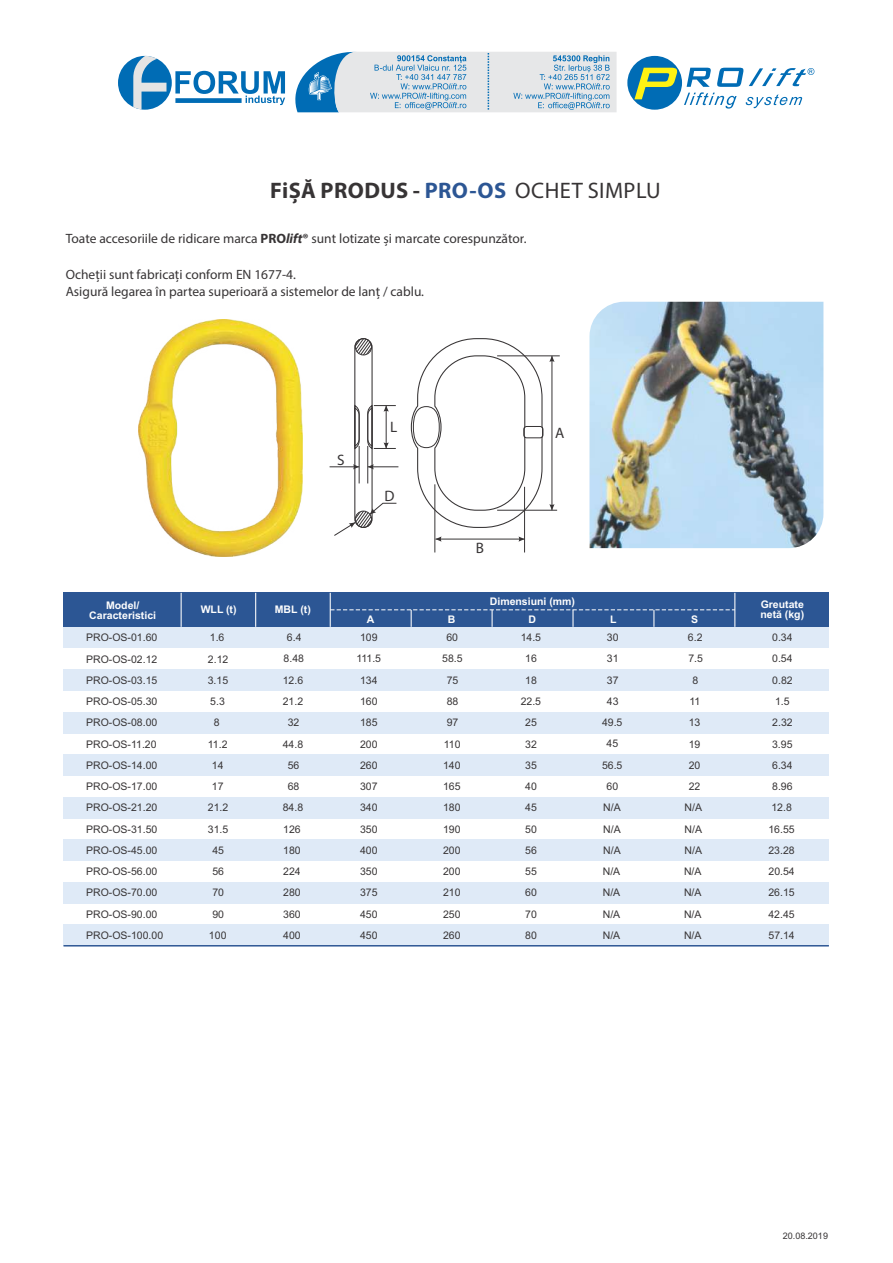
<style>
.page{position:relative;width:893px;height:1263px;background:#fff}
.page>*{position:absolute;margin:0;border:0;box-sizing:border-box;transform-origin:0 0}
.t1{font:700 22.5px "Myriad Pro";letter-spacing:.02em;color:#373435}
.t2{font:15.15px "Myriad Pro";color:#373435}
.t3{font:13.5px/16.2px "Myriad Pro";color:#373435}
.t4{font:10.5px/21.3px "Arial";color:#373435;text-align:center}
.t5{font:700 10.5px/9.9px "Arial";color:#fefefe;text-align:center}
.t6{font:9px "Arial";color:#373435}
.s1{color:#2c5694}
.s2{font-weight:400}
.s3{font-weight:700}
.s4{font-weight:700;font-style:italic}
</style>
<div class="page">
<div style="left:63px;top:627px;width:766px;height:21px;background:#dfeaf7"></div>
<div style="left:63px;top:669px;width:766px;height:22px;background:#dfeaf7"></div>
<div style="left:63px;top:712px;width:766px;height:21px;background:#dfeaf7"></div>
<div style="left:63px;top:754px;width:766px;height:22px;background:#dfeaf7"></div>
<div style="left:63px;top:797px;width:766px;height:21px;background:#dfeaf7"></div>
<div style="left:63px;top:839px;width:766px;height:22px;background:#dfeaf7"></div>
<div style="left:63px;top:882px;width:766px;height:21px;background:#dfeaf7"></div>
<div style="left:63px;top:924px;width:766px;height:22px;background:#dfeaf7"></div>
<hr style="left:63px;top:945px;width:766px;height:1px;background:#2c5694">
<div style="left:63px;top:593px;width:766px;height:34px;background:#2c5694"></div>
<hr style="left:734px;top:593px;width:1px;height:34px;background:#fefefe">
<svg style="left:331px;top:609px;width:404px;height:18px"></svg>
<hr style="left:181px;top:593px;width:1px;height:34px;background:#fefefe">
<hr style="left:255px;top:593px;width:1px;height:34px;background:#fefefe">
<hr style="left:330px;top:593px;width:1px;height:34px;background:#fefefe">
<img style="left:589px;top:302px;width:234px;height:246px">
<img style="left:138px;top:319px;width:165px;height:238px">
<hr style="left:435px;top:484px;width:1px;height:68px;background:#373435">
<hr style="left:524px;top:487px;width:1px;height:65px;background:#373435">
<hr style="left:497px;top:356px;width:63px;height:1px;background:#373435">
<hr style="left:497px;top:510px;width:60px;height:1px;background:#373435">
<hr style="left:435px;top:539px;width:90px;height:1px;background:#373435">
<svg style="left:435px;top:536px;width:7px;height:6px"></svg>
<svg style="left:518px;top:536px;width:7px;height:6px"></svg>
<svg style="left:410px;top:338px;width:144px;height:190px"></svg>
<div style="left:413px;top:406px;width:26px;height:42px;border:1px solid #373435;border-radius:50%"></div>
<div style="left:524px;top:426px;width:19px;height:12px;border:1px solid #373435;border-radius:2px"></div>
<svg style="left:330px;top:464px;width:29px;height:5px"></svg>
<hr style="left:368px;top:467px;width:30px;height:1px;background:#373435">
<svg style="left:368px;top:464px;width:6px;height:5px"></svg>
<div style="left:354px;top:338px;width:19px;height:190px;border:1px solid #373435;border-radius:9px"></div>
<svg style="left:355px;top:339px;width:17px;height:16px"></svg>
<div style="left:355px;top:338px;width:17px;height:17px;border:1px solid #373435;border-radius:50%"></div>
<svg style="left:334px;top:503px;width:63px;height:33px"></svg>
<div style="left:355px;top:511px;width:17px;height:17px;border:1px solid #373435;border-radius:50%"></div>
<svg style="left:354px;top:405px;width:6px;height:45px"></svg>
<svg style="left:367px;top:405px;width:29px;height:45px"></svg>
<hr style="left:359px;top:446px;width:1px;height:37px;background:#373435">
<hr style="left:367px;top:446px;width:1px;height:37px;background:#373435">
<div style="left:627px;top:56px;width:55px;height:54px;background:#006cb5;border-radius:50%"></div>
<svg style="left:634px;top:68px;width:43px;height:31px"></svg>
<svg style="left:684px;top:68px;width:130px;height:41px"></svg>
<div style="left:118px;top:56px;width:54px;height:54px;background:#006cb5;border-radius:50%"></div>
<svg style="left:133px;top:56px;width:33px;height:53px"></svg>
<svg style="left:175px;top:71px;width:110px;height:34px"></svg>
<svg style="left:295px;top:51px;width:322px;height:61px;background:#bfd3e0"></svg>
<h1 class="t1" style="left:270px;top:181px;width:392px">FiȘĂ PRODUS - <span class="s1">PRO-OS</span> <span class="s2">OCHET SIMPLU</span></h1>
<p class="t3" style="left:66px;top:232px;width:462px">Toate accesoriile de ridicare marca <span class="s3">PRO</span><span class="s4">lift</span><span class="s3">®</span> sunt lotizate și marcate corespunzător.</p>
<p class="t3" style="left:66px;top:268px;width:360px">Ocheții sunt fabricați conform EN 1677-4.<br>Asigură legarea în partea superioară a sistemelor de lanț / cablu.</p>
<h2 class="t2" style="left:337px;top:453px;width:9px">S</h2>
<h2 class="t2" style="left:390px;top:421px;width:9px">L</h2>
<h2 class="t2" style="left:385px;top:490px;width:12px">D</h2>
<h2 class="t2" style="left:476px;top:541px;width:10px">B</h2>
<h2 class="t2" style="left:555px;top:427px;width:11px">A</h2>
<p class="t5" style="left:89px;top:601px;width:68px">Model/<br>Caracteristici</p>
<p class="t5" style="left:201px;top:605px;width:37px">WLL (t)</p>
<p class="t5" style="left:275px;top:605px;width:37px">MBL (t)</p>
<p class="t5" style="left:490px;top:597px;width:87px">Dimensiuni (mm)</p>
<p class="t5" style="left:760px;top:600px;width:45px;text-align:left">Greutate netă (kg)</p>
<p class="t5" style="left:367px;top:615px;width:9px">A</p>
<p class="t5" style="left:448px;top:615px;width:9px">B</p>
<p class="t5" style="left:529px;top:615px;width:9px">D</p>
<p class="t5" style="left:610px;top:615px;width:8px">L</p>
<p class="t5" style="left:691px;top:615px;width:9px">S</p>
<p class="t4" style="left:86px;top:628px;width:73px;text-align:justify">PRO-OS-01.60<br>PRO-OS-02.12<br>PRO-OS-03.15<br>PRO-OS-05.30<br>PRO-OS-08.00<br>PRO-OS-11.20<br>PRO-OS-14.00<br>PRO-OS-17.00<br>PRO-OS-21.20<br>PRO-OS-31.50<br>PRO-OS-45.00<br>PRO-OS-56.00</p>
<p class="t4" style="left:208px;top:628px;width:22px">1.6<br>2.12<br>3.15<br>5.3<br>8<br>11.2<br>14<br>17<br>21.2<br>31.5<br>45<br>56</p>
<p class="t4" style="left:209px;top:904px;width:19px">90<br>100</p>
<p class="t4" style="left:283px;top:628px;width:23px">6.4<br>8.48<br>12.6<br>21.2<br>32<br>44.8<br>56<br>68<br>84.8<br>126<br>180<br>224</p>
<p class="t4" style="left:283px;top:904px;width:19px;text-align:left">360<br>400</p>
<p class="t4" style="left:356px;top:628px;width:26px">109<br>111.5<br>134<br>160<br>185<br>200<br>260<br>307<br>340<br>350<br>400<br>350</p>
<p class="t4" style="left:360px;top:904px;width:19px;text-align:left">450<br>450</p>
<p class="t4" style="left:442px;top:628px;width:22px">60<br>58.5<br>75<br>88<br>97<br>110<br>140<br>165<br>180<br>190<br>200<br>200</p>
<p class="t4" style="left:443px;top:904px;width:19px;text-align:left">250<br>260</p>
<p class="t4" style="left:521px;top:628px;width:22px">14.5<br>16<br>18<br>22.5<br>25<br>32<br>35<br>40<br>45<br>50<br>56<br>55</p>
<p class="t4" style="left:525px;top:904px;width:13px;text-align:left">70<br>80</p>
<p class="t4" style="left:602px;top:628px;width:22px">30<br>31<br>37<br>43<br>49.5<br>45<br>56.5<br>60<br>N/A<br>N/A<br>N/A</p>
<p class="t4" style="left:685px;top:628px;width:20px">6.2<br>7.5<br>8<br>11<br>13<br>19<br>20<br>22<br>N/A<br>N/A<br>N/A</p>
<p class="t4" style="left:603px;top:862px;width:19px">N/A</p>
<p class="t4" style="left:684px;top:862px;width:19px">N/A</p>
<p class="t4" style="left:768px;top:628px;width:28px">0.34<br>0.54<br>0.82<br>1.5<br>2.32<br>3.95<br>6.34<br>8.96<br>12.8<br>16.55<br>23.28<br>20.54</p>
<p class="t4" style="left:768px;top:904px;width:28px;text-align:left">42.45<br>57.14</p>
<p class="t4" style="left:86px;top:883px;width:73px">PRO-OS-70.00</p>
<p class="t4" style="left:768px;top:883px;width:28px">26.15</p>
<p class="t4" style="left:525px;top:883px;width:13px">60</p>
<p class="t4" style="left:603px;top:883px;width:19px">N/A</p>
<p class="t4" style="left:684px;top:883px;width:19px">N/A</p>
<p class="t4" style="left:212px;top:883px;width:13px">70</p>
<p class="t4" style="left:283px;top:883px;width:19px">280</p>
<p class="t4" style="left:360px;top:883px;width:19px">375</p>
<p class="t4" style="left:443px;top:883px;width:19px">210</p>
<p class="t4" style="left:86px;top:904px;width:79px;text-align:left">PRO-OS-90.00<br>PRO-OS-100.00</p>
<p class="t4" style="left:603px;top:904px;width:19px">N/A</p>
<p class="t4" style="left:684px;top:904px;width:19px">N/A</p>
<p class="t4" style="left:603px;top:925px;width:19px">N/A</p>
<p class="t4" style="left:684px;top:925px;width:19px">N/A</p>
<p class="t6" style="left:783px;top:1233px;width:47px">20.08.2019</p>
</div>
